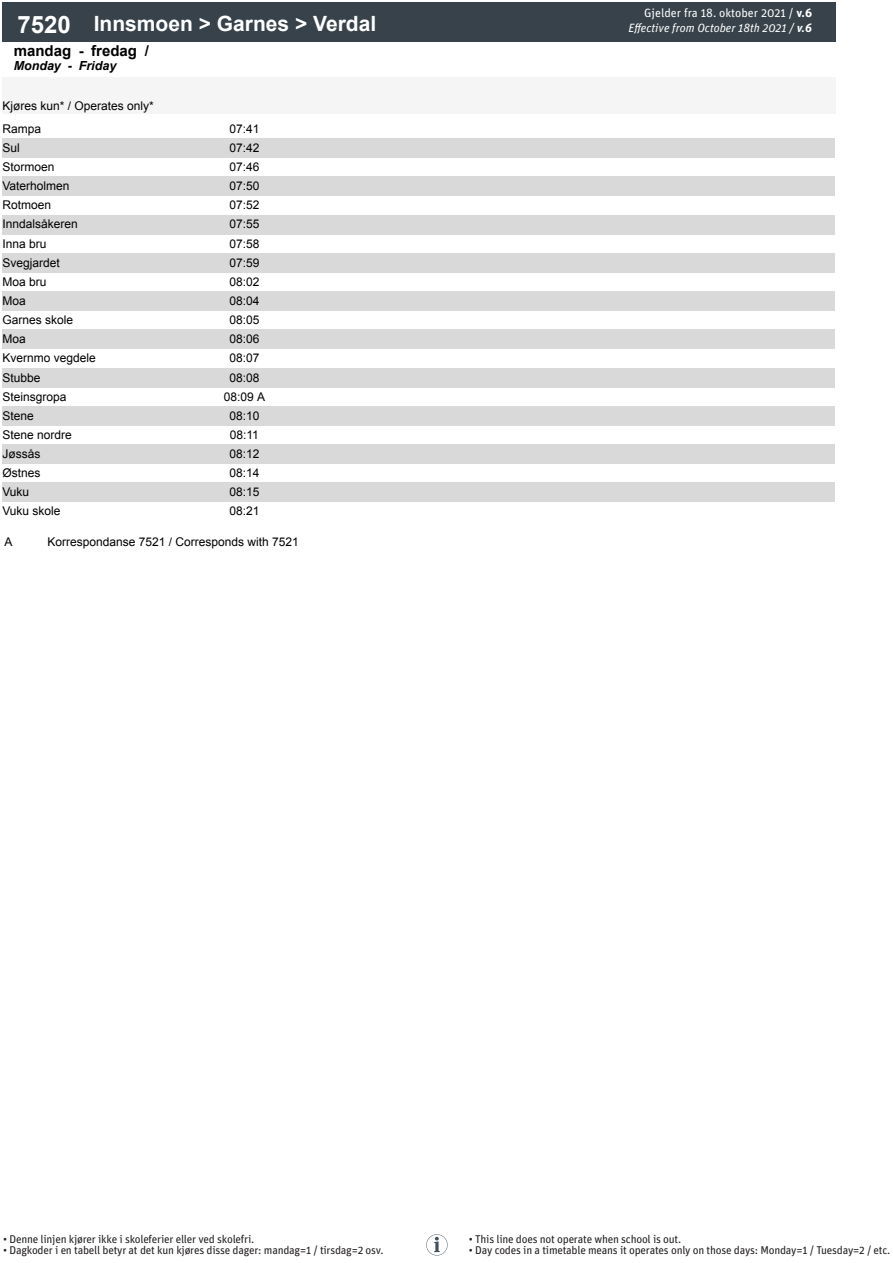
<style>
.page{position:relative;width:893px;height:1263px;background:#fff}
.page>*{position:absolute;margin:0;border:0;box-sizing:border-box;transform-origin:0 0}
.t1{font:700 21px "Arial";color:#fff}
.t2{font:700 15px "Arial";color:#000}
.t3{font:italic 700 12.45px "Arial";color:#000}
.t4{font:12px/22.5px "Arial";color:#000}
.t5{font:italic 12px "Unit Pro";color:#fff}
.t6{font:12px "Unit Pro";color:#fff}
.t7{font:11.25px "Unit Pro";letter-spacing:-.02em;color:#231f20}
.s1{font-size:24px}
.s2{font-weight:700}
</style>
<div class="page">
<div style="left:2px;top:138px;width:833px;height:20px;background:#d9d9d9"></div>
<div style="left:2px;top:177px;width:833px;height:19px;background:#d9d9d9"></div>
<div style="left:2px;top:215px;width:833px;height:19px;background:#d9d9d9"></div>
<div style="left:2px;top:253px;width:833px;height:19px;background:#d9d9d9"></div>
<div style="left:2px;top:291px;width:833px;height:20px;background:#d9d9d9"></div>
<div style="left:2px;top:330px;width:833px;height:19px;background:#d9d9d9"></div>
<div style="left:2px;top:368px;width:833px;height:19px;background:#d9d9d9"></div>
<div style="left:2px;top:406px;width:833px;height:19px;background:#d9d9d9"></div>
<div style="left:2px;top:445px;width:833px;height:19px;background:#d9d9d9"></div>
<div style="left:2px;top:483px;width:833px;height:19px;background:#d9d9d9"></div>
<div style="left:2px;top:78px;width:214px;height:36px;background:#f5f5f5"></div>
<div style="left:216px;top:78px;width:57px;height:36px;background:#f5f5f5"></div>
<div style="left:273px;top:78px;width:56px;height:36px;background:#f5f5f5"></div>
<div style="left:329px;top:78px;width:56px;height:36px;background:#f5f5f5"></div>
<div style="left:385px;top:78px;width:56px;height:36px;background:#f5f5f5"></div>
<div style="left:441px;top:78px;width:57px;height:36px;background:#f5f5f5"></div>
<div style="left:498px;top:78px;width:56px;height:36px;background:#f5f5f5"></div>
<div style="left:554px;top:78px;width:56px;height:36px;background:#f5f5f5"></div>
<div style="left:610px;top:78px;width:56px;height:36px;background:#f5f5f5"></div>
<div style="left:666px;top:78px;width:57px;height:36px;background:#f5f5f5"></div>
<div style="left:723px;top:78px;width:56px;height:36px;background:#f5f5f5"></div>
<div style="left:779px;top:78px;width:56px;height:36px;background:#f5f5f5"></div>
<div style="left:2px;top:2px;width:84px;height:40px;background:#37424a"></div>
<div style="left:86px;top:2px;width:749px;height:40px;background:#37424a"></div>
<svg style="left:426px;top:1234px;width:22px;height:21px"></svg>
<p class="t1" style="left:17px;top:9px;width:360px"><span class="s1">7520</span> Innsmoen &gt; Garnes &gt; Verdal</p>
<p class="t2" style="left:14px;top:40px;width:137px">mandag - fredag /</p>
<p class="t3" style="left:14px;top:57px;width:104px">Monday - Friday</p>
<p class="t4" style="left:2px;top:95px;width:153px">Kjøres kun* / Operates only*<br>Rampa</p>
<p class="t4" style="left:229px;top:117px;width:32px">07:41</p>
<p class="t4" style="left:2px;top:136px;width:19px">Sul</p>
<p class="t4" style="left:229px;top:136px;width:32px">07:42</p>
<p class="t4" style="left:2px;top:155px;width:54px">Stormoen</p>
<p class="t4" style="left:229px;top:155px;width:32px">07:46</p>
<p class="t4" style="left:2px;top:175px;width:69px">Vaterholmen</p>
<p class="t4" style="left:229px;top:175px;width:32px">07:50</p>
<p class="t4" style="left:2px;top:194px;width:50px">Rotmoen</p>
<p class="t4" style="left:229px;top:194px;width:32px">07:52</p>
<p class="t4" style="left:2px;top:213px;width:77px">Inndalsåkeren</p>
<p class="t4" style="left:229px;top:213px;width:32px">07:55</p>
<p class="t4" style="left:2px;top:232px;width:46px">Inna bru</p>
<p class="t4" style="left:229px;top:232px;width:32px">07:58</p>
<p class="t4" style="left:2px;top:251px;width:59px">Svegjardet</p>
<p class="t4" style="left:229px;top:251px;width:32px">07:59</p>
<p class="t4" style="left:2px;top:270px;width:46px">Moa bru</p>
<p class="t4" style="left:229px;top:270px;width:32px">08:02</p>
<p class="t4" style="left:2px;top:289px;width:25px">Moa</p>
<p class="t4" style="left:229px;top:289px;width:32px">08:04</p>
<p class="t4" style="left:2px;top:309px;width:72px">Garnes skole</p>
<p class="t4" style="left:229px;top:309px;width:32px">08:05</p>
<p class="t4" style="left:2px;top:328px;width:25px">Moa</p>
<p class="t4" style="left:229px;top:328px;width:32px">08:06</p>
<p class="t4" style="left:2px;top:347px;width:95px">Kvernmo vegdele</p>
<p class="t4" style="left:229px;top:347px;width:32px">08:07</p>
<p class="t4" style="left:2px;top:366px;width:40px">Stubbe</p>
<p class="t4" style="left:229px;top:366px;width:32px">08:08</p>
<p class="t4" style="left:2px;top:385px;width:66px">Steinsgropa</p>
<p class="t4" style="left:224px;top:385px;width:43px">08:09 A</p>
<p class="t4" style="left:2px;top:404px;width:33px">Stene</p>
<p class="t4" style="left:229px;top:404px;width:32px">08:10</p>
<p class="t4" style="left:2px;top:423px;width:71px">Stene nordre</p>
<p class="t4" style="left:230px;top:423px;width:31px">08:11</p>
<p class="t4" style="left:2px;top:442px;width:39px">Jøssås</p>
<p class="t4" style="left:229px;top:442px;width:32px">08:12</p>
<p class="t4" style="left:2px;top:462px;width:40px">Østnes</p>
<p class="t4" style="left:229px;top:462px;width:32px">08:14</p>
<p class="t4" style="left:2px;top:481px;width:28px">Vuku</p>
<p class="t4" style="left:229px;top:481px;width:32px">08:15</p>
<p class="t4" style="left:2px;top:500px;width:60px">Vuku skole</p>
<p class="t4" style="left:229px;top:500px;width:32px">08:21</p>
<p class="t4" style="left:5px;top:530px;width:10px">A</p>
<p class="t4" style="left:47px;top:530px;width:253px">Korrespondanse 7521 / Corresponds with 7521</p>
<p class="t6" style="left:644px;top:5px;width:169px">Gjelder fra 18. oktober 2021 / <span class="s2">v.6</span></p>
<p class="t5" style="left:628px;top:19px;width:185px">Effective from October 18th 2021 / <span class="s2">v.6</span></p>
<p class="t7" style="left:3px;top:1231px;width:253px">• Denne linjen kjører ikke i skoleferier eller ved skolefri.</p>
<p class="t7" style="left:3px;top:1243px;width:382px">• Dagkoder i en tabell betyr at det kun kjøres disse dager: mandag=1 / tirsdag=2 osv.</p>
<p class="t7" style="left:469px;top:1231px;width:214px">• This line does not operate when school is out.</p>
<p class="t7" style="left:469px;top:1243px;width:423px">• Day codes in a timetable means it operates only on those days: Monday=1 / Tuesday=2 / etc.</p>
</div>
